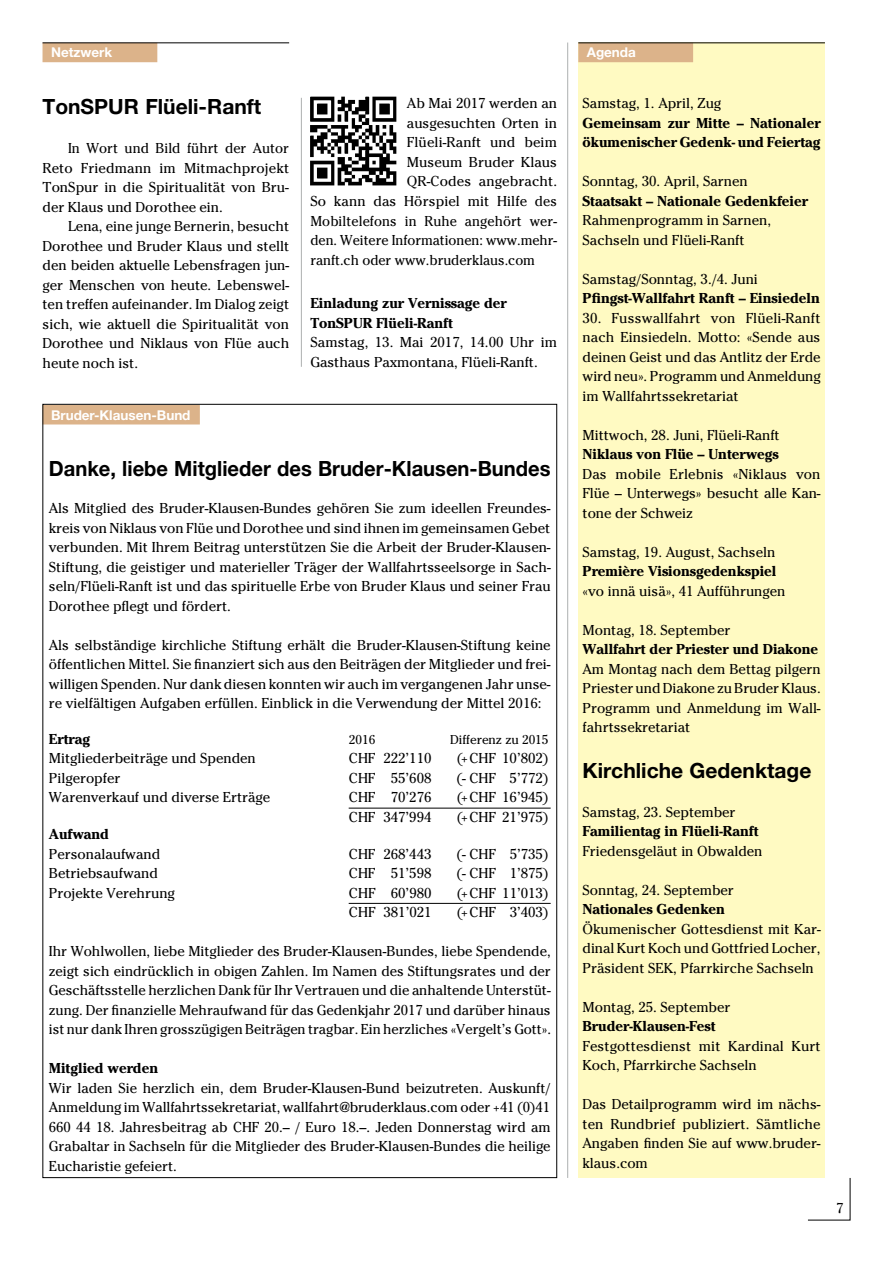
<style>
.page{position:relative;width:893px;height:1263px;background:#fff}
.page>*{position:absolute;margin:0;border:0;box-sizing:border-box;transform-origin:0 0}
.t1{font:700 21px "Helvetica Neue";color:#000;scale:.96 1}
.t2{font:700 21px "Helvetica Neue";color:#000}
.t3{font:14.25px/19.5px "Cheltenham";color:#000;text-align:justify}
.t4{font:700 14.25px/19.5px "Cheltenham";color:#000}
.t5{font:14.25px "Cheltenham";color:#000;scale:.96 1}
.t6{font:700 13.5px "Helvetica Neue";color:#fff}
.t7{font:12.75px "Cheltenham";color:#000}
</style>
<div class="page">
<svg style="left:808px;top:1178px;width:43px;height:43px"></svg>
<hr style="left:567px;top:43px;width:1px;height:1135px;background:#b1b4b4">
<div style="left:43px;top:43px;width:114px;height:19px;background:#dcb38a"></div>
<hr style="left:43px;top:43px;width:246px;height:1px;background:#000">
<hr style="left:301px;top:98px;width:1px;height:269px;background:#b1b4b4">
<div style="left:578px;top:43px;width:247px;height:1135px;background:#fffac2"></div>
<div style="left:578px;top:43px;width:115px;height:19px;background:#dcb38a"></div>
<hr style="left:578px;top:43px;width:247px;height:1px;background:#000">
<img style="left:310px;top:96px;width:87px;height:90px">
<div style="left:43px;top:405px;width:157px;height:19px;background:#dcb38a"></div>
<hr style="left:349px;top:808px;width:202px;height:1px;background:#000">
<hr style="left:349px;top:903px;width:202px;height:1px;background:#000">
<p class="t6" style="left:51px;top:44px;width:63px">Netzwerk</p>
<p class="t6" style="left:587px;top:44px;width:51px">Agenda</p>
<p class="t3" style="left:583px;top:94px;width:140px">Samstag, 1. April, Zug</p>
<p class="t4" style="left:583px;top:113px;width:240px">Gemeinsam zur Mitte – Nationaler ökumenischer Gedenk- und Feiertag</p>
<p class="t3" style="left:583px;top:172px;width:167px">Sonntag, 30. April, Sarnen</p>
<p class="t4" style="left:583px;top:191px;width:227px">Staatsakt – Nationale Gedenkfeier</p>
<p class="t3" style="left:583px;top:211px;width:190px">Rahmenprogramm in Sarnen,<br>Sachseln und Flüeli-Ranft</p>
<p class="t3" style="left:583px;top:269px;width:177px">Samstag/Sonntag, 3./4. Juni</p>
<p class="t4" style="left:583px;top:289px;width:239px">Pfingst-Wallfahrt Ranft – Einsiedeln</p>
<p class="t3" style="left:583px;top:308px;width:240px">30. Fusswallfahrt von Flüeli-Ranft nach Einsiedeln. Motto: «Sende aus deinen Geist und das Antlitz der Erde wird neu». Programm und Anmeldung im Wallfahrtssekretariat</p>
<p class="t3" style="left:583px;top:425px;width:199px">Mittwoch, 28. Juni, Flüeli-Ranft</p>
<p class="t4" style="left:583px;top:445px;width:198px">Niklaus von Flüe – Unterwegs</p>
<p class="t3" style="left:583px;top:464px;width:240px">Das mobile Erlebnis «Niklaus von Flüe – Unterwegs» besucht alle Kan&shy;tone der Schweiz</p>
<p class="t3" style="left:583px;top:542px;width:194px">Samstag, 19. August, Sachseln</p>
<p class="t4" style="left:583px;top:562px;width:195px">Première Visionsgedenkspiel</p>
<p class="t3" style="left:583px;top:581px;width:204px">«vo innä uisä», 41 Aufführungen</p>
<p class="t3" style="left:583px;top:620px;width:149px">Montag, 18. September</p>
<p class="t4" style="left:583px;top:640px;width:237px">Wallfahrt der Priester und Diakone</p>
<p class="t3" style="left:583px;top:659px;width:240px">Am Montag nach dem Bettag pilgern Priester und Diakone zu Bruder Klaus.<br>Programm und Anmeldung im Wall&shy;fahrtssekretariat</p>
<h1 class="t2" style="left:583px;top:757px;width:230px">Kirchliche Gedenktage</h1>
<p class="t3" style="left:583px;top:802px;width:155px">Samstag, 23. September</p>
<p class="t4" style="left:583px;top:821px;width:177px">Familientag in Flüeli-Ranft</p>
<p class="t3" style="left:583px;top:841px;width:181px">Friedensgeläut in Obwalden</p>
<p class="t3" style="left:583px;top:880px;width:153px">Sonntag, 24. September</p>
<p class="t4" style="left:583px;top:899px;width:144px">Nationales Gedenken</p>
<p class="t3" style="left:583px;top:919px;width:240px">Ökumenischer Gottesdienst mit Kar&shy;dinal Kurt Koch und Gottfried Locher, Präsident SEK, Pfarrkirche Sachseln</p>
<p class="t3" style="left:583px;top:997px;width:149px">Montag, 25. September</p>
<p class="t4" style="left:583px;top:1016px;width:135px">Bruder-Klausen-Fest</p>
<p class="t3" style="left:583px;top:1036px;width:240px">Festgottesdienst mit Kardinal Kurt<br>Koch, Pfarrkirche Sachseln</p>
<p class="t3" style="left:583px;top:1094px;width:240px">Das Detailprogramm wird im nächs&shy;ten Rundbrief publiziert. Sämtliche Angaben finden Sie auf www.bruder&shy;klaus.com</p>
<p class="t3" style="left:407px;top:94px;width:152px">Ab Mai 2017 werden an</p>
<p class="t3" style="left:407px;top:113px;width:152px">ausgesuchten Orten in</p>
<p class="t3" style="left:407px;top:133px;width:151px">Flüeli-Ranft und beim</p>
<p class="t3" style="left:407px;top:152px;width:152px">Museum Bruder Klaus</p>
<p class="t3" style="left:407px;top:172px;width:152px">QR-Codes angebracht.</p>
<p class="t3" style="left:310px;top:191px;width:248px">So kann das Hörspiel mit Hilfe des</p>
<p class="t5" style="left:310px;top:212px;width:258px">Mobiltelefons in Ruhe angehört wer-</p>
<p class="t5" style="left:310px;top:232px;width:258px">den. Weitere Informationen: www.mehr-</p>
<p class="t5" style="left:310px;top:251px;width:235px">ranft.ch oder www.bruderklaus.com</p>
<p class="t4" style="left:310px;top:293px;width:198px">Einladung zur Vernissage der<br>TonSPUR Flüeli-Ranft</p>
<p class="t3" style="left:310px;top:332px;width:248px">Samstag, 13. Mai 2017, 14.00 Uhr im<br>Gasthaus Paxmontana, Flüeli-Ranft.</p>
<h1 class="t2" style="left:43px;top:94px;width:220px">TonSPUR Flüeli-Ranft</h1>
<p class="t3" style="left:43px;top:139px;width:248px;text-indent:26px">In Wort und Bild führt der Autor Reto Friedmann im Mitmachprojekt TonSpur in die Spiritualität von Bru&shy;der Klaus und Dorothee ein.</p>
<p class="t3" style="left:43px;top:217px;width:248px;text-indent:26px">Lena, eine junge Bernerin, besucht Dorothee und Bruder Klaus und stellt den beiden aktuelle Lebensfragen jun&shy;ger Menschen von heute. Lebenswel&shy;ten treffen aufeinander. Im Dialog zeigt sich, wie aktuell die Spiritualität von Dorothee und Niklaus von Flüe auch heute noch ist.</p>
<p class="t6" style="left:51px;top:406px;width:141px">Bruder-Klausen-Bund</p>
<h1 class="t1" style="left:49px;top:455px;width:524px">Danke, liebe Mitglieder des Bruder-Klausen-Bundes</h1>
<p class="t3" style="left:49px;top:499px;width:503px">Als Mitglied des Bruder-Klausen-Bundes gehören Sie zum ideellen Freundes&shy;kreis von Niklaus von Flüe und Dorothee und sind ihnen im gemeinsamen Gebet verbunden. Mit Ihrem Beitrag unterstützen Sie die Arbeit der Bruder-Klausen-Stiftung, die geistiger und materieller Träger der Wallfahrtsseelsorge in Sach&shy;seln/Flüeli-Ranft ist und das spirituelle Erbe von Bruder Klaus und seiner Frau Dorothee pflegt und fördert.</p>
<p class="t3" style="left:49px;top:635px;width:503px">Als selbständige kirchliche Stiftung erhält die Bruder-Klausen-Stiftung keine öffentlichen Mittel. Sie finanziert sich aus den Beiträgen der Mitglieder und frei&shy;willigen Spenden. Nur dank diesen konnten wir auch im vergangenen Jahr unse&shy;re vielfältigen Aufgaben erfüllen. Einblick in die Verwendung der Mittel 2016:</p>
<p class="t4" style="left:49px;top:729px;width:43px">Ertrag</p>
<p class="t7" style="left:349px;top:732px;width:28px">2016</p>
<p class="t7" style="left:450px;top:732px;width:100px">Differenz zu 2015</p>
<p class="t3" style="left:49px;top:749px;width:208px">Mitgliederbeiträge und Spenden</p>
<p class="t3" style="left:349px;top:749px;width:84px">CHF 222’110</p>
<p class="t3" style="left:457px;top:749px;width:93px">(+ CHF 10’802)</p>
<p class="t3" style="left:49px;top:768px;width:73px">Pilgeropfer</p>
<p class="t3" style="left:349px;top:768px;width:84px">CHF 55’608</p>
<p class="t3" style="left:456px;top:768px;width:94px">(- CHF 5’772)</p>
<p class="t3" style="left:49px;top:788px;width:223px">Warenverkauf und diverse Erträge</p>
<p class="t3" style="left:349px;top:788px;width:84px">CHF 70’276</p>
<p class="t3" style="left:457px;top:788px;width:93px">(+ CHF 16’945)</p>
<p class="t3" style="left:349px;top:807px;width:84px">CHF 347’994</p>
<p class="t3" style="left:457px;top:807px;width:93px">(+ CHF 21’975)</p>
<p class="t4" style="left:49px;top:824px;width:62px">Aufwand</p>
<p class="t3" style="left:49px;top:844px;width:113px">Personalaufwand</p>
<p class="t3" style="left:349px;top:844px;width:84px">CHF 268’443</p>
<p class="t3" style="left:456px;top:844px;width:94px">(- CHF 5’735)</p>
<p class="t3" style="left:49px;top:864px;width:111px">Betriebsaufwand</p>
<p class="t3" style="left:349px;top:864px;width:84px">CHF 51’598</p>
<p class="t3" style="left:456px;top:864px;width:94px">(- CHF 1’875)</p>
<p class="t3" style="left:49px;top:883px;width:128px">Projekte Verehrung</p>
<p class="t3" style="left:349px;top:883px;width:84px">CHF 60’980</p>
<p class="t3" style="left:457px;top:883px;width:93px">(+ CHF 11’013)</p>
<p class="t3" style="left:349px;top:903px;width:84px">CHF 381’021</p>
<p class="t3" style="left:457px;top:903px;width:93px">(+ CHF 3’403)</p>
<p class="t3" style="left:49px;top:942px;width:504px">Ihr Wohlwollen, liebe Mitglieder des Bruder-Klausen-Bundes, liebe Spendende, zeigt sich eindrücklich in obigen Zahlen. Im Namen des Stiftungsrates und der Geschäftsstelle herzlichen Dank für Ihr Vertrauen und die anhaltende Unterstüt&shy;zung. Der finanzielle Mehraufwand für das Gedenkjahr 2017 und darüber hinaus ist nur dank Ihren grosszügigen Beiträgen tragbar. Ein herzliches «Vergelt’s Gott».</p>
<p class="t4" style="left:49px;top:1058px;width:111px">Mitglied werden</p>
<p class="t3" style="left:49px;top:1078px;width:503px">Wir laden Sie herzlich ein, dem Bruder-Klausen-Bund beizutreten. Auskunft/ Anmeldung im Wallfahrtssekretariat, wallfahrt@bruderklaus.com oder +41 (0)41<br>660 44 18. Jahresbeitrag ab CHF 20.– / Euro 18.–. Jeden Donnerstag wird am Grabaltar in Sachseln für die Mitglieder des Bruder-Klausen-Bundes die heilige Eucharistie gefeiert.</p>
<p class="t3" style="left:836px;top:1198px;width:9px">7</p>
</div>
